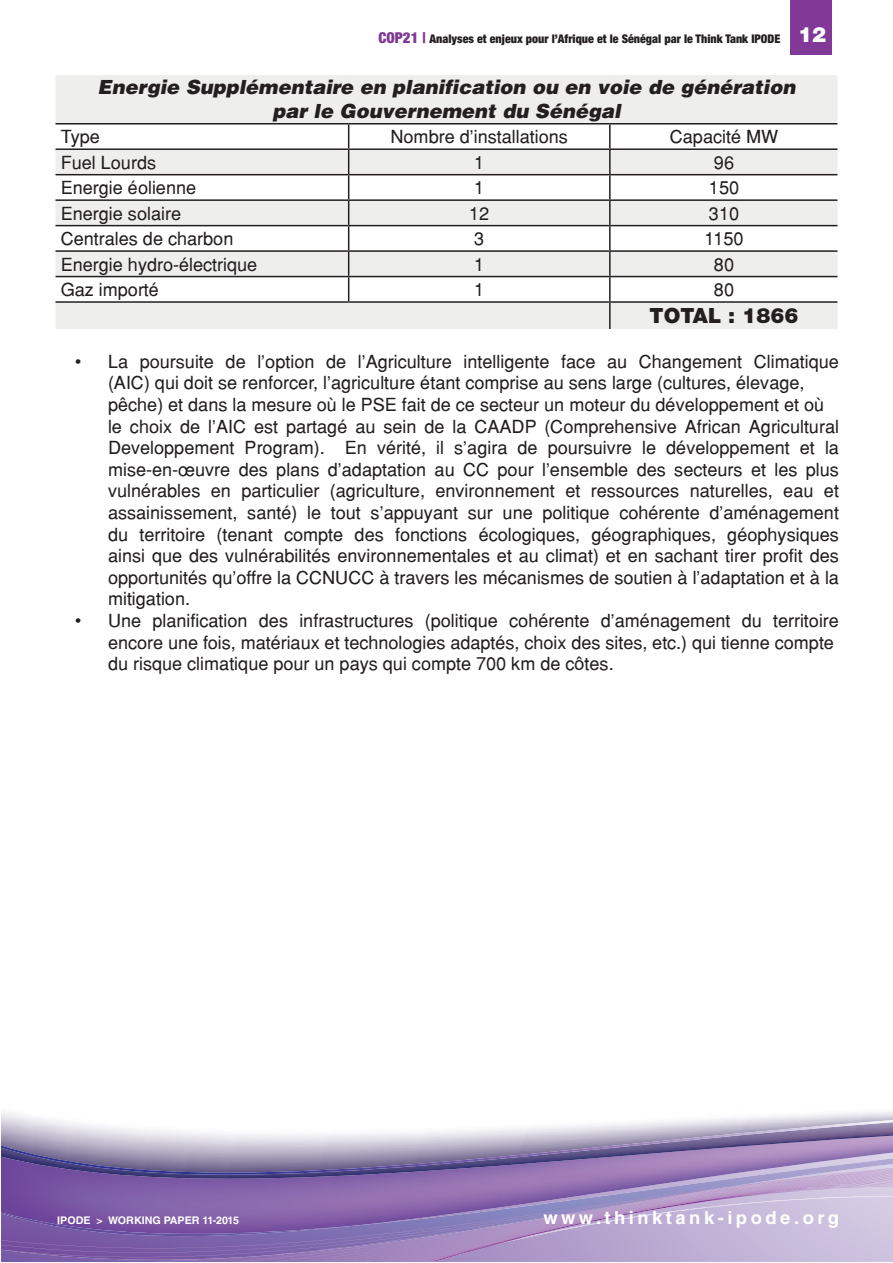
<style>
.page{position:relative;width:893px;height:1263px;background:#fff}
.page>*{position:absolute;margin:0;border:0;box-sizing:border-box;transform-origin:0 0}
.t1{font:900 21px "Helvetica Neue";color:#231f20}
.t2{font:900 21px "Helvetica Neue";color:#fff}
.t3{font:italic 900 19.5px/23.4px "Helvetica";color:#231f20;text-align:center}
.t4{font:18px/21.6px "Helvetica";color:#231f20}
.t5{font:700 18px "Helvetica LT Std";letter-spacing:.19em;color:#fff}
.t6{font:900 condensed 12px "Helvetica Neue LT";color:#231f20}
.t7{font:700 10.5px "Helvetica LT Std";color:#fff}
.s1{font-size:15px;color:#813896}
</style>
<div class="page">
<svg style="left:1px;top:1111px;width:892px;height:19px"></svg>
<img style="left:1px;top:1130px;width:892px;height:130px">
<svg style="left:0;top:1159px;width:893px;height:98px;fill:#7755a2"></svg>
<svg style="left:152px;top:1160px;width:741px;height:101px"></svg>
<svg style="left:276px;top:1162px;width:617px;height:99px"></svg>
<svg style="left:303px;top:1164px;width:590px;height:97px"></svg>
<svg style="left:323px;top:1165px;width:570px;height:96px"></svg>
<svg style="left:0;top:1254px;width:113px;height:7px"></svg>
<svg style="left:393px;top:1171px;width:500px;height:90px"></svg>
<div style="left:790px;top:0;width:41px;height:54px;background:#813896"></div>
<svg style="left:56px;top:75px;width:781px;height:254px;fill:#eeeeed"></svg>
<hr style="left:56px;top:123px;width:293px;height:1px;background:#231f20">
<hr style="left:349px;top:123px;width:261px;height:1px;background:#231f20">
<hr style="left:610px;top:123px;width:227px;height:1px;background:#231f20">
<hr style="left:609px;top:124px;width:2px;height:24px;background:#231f20">
<hr style="left:56px;top:148px;width:293px;height:2px;background:#231f20">
<hr style="left:349px;top:148px;width:261px;height:2px;background:#231f20">
<hr style="left:610px;top:148px;width:227px;height:2px;background:#231f20">
<hr style="left:609px;top:150px;width:2px;height:24px;background:#231f20">
<hr style="left:56px;top:174px;width:293px;height:1px;background:#231f20">
<hr style="left:349px;top:174px;width:261px;height:1px;background:#231f20">
<hr style="left:610px;top:174px;width:227px;height:1px;background:#231f20">
<hr style="left:609px;top:175px;width:2px;height:24px;background:#231f20">
<hr style="left:56px;top:199px;width:293px;height:2px;background:#231f20">
<hr style="left:349px;top:199px;width:261px;height:2px;background:#231f20">
<hr style="left:610px;top:199px;width:227px;height:2px;background:#231f20">
<hr style="left:609px;top:201px;width:2px;height:24px;background:#231f20">
<hr style="left:56px;top:225px;width:293px;height:1px;background:#231f20">
<hr style="left:349px;top:225px;width:261px;height:1px;background:#231f20">
<hr style="left:610px;top:225px;width:227px;height:1px;background:#231f20">
<hr style="left:609px;top:226px;width:2px;height:24px;background:#231f20">
<hr style="left:56px;top:250px;width:293px;height:2px;background:#231f20">
<hr style="left:349px;top:250px;width:261px;height:2px;background:#231f20">
<hr style="left:610px;top:250px;width:227px;height:2px;background:#231f20">
<hr style="left:609px;top:252px;width:2px;height:24px;background:#231f20">
<hr style="left:56px;top:276px;width:293px;height:1px;background:#231f20">
<hr style="left:349px;top:276px;width:261px;height:1px;background:#231f20">
<svg style="left:348px;top:124px;width:1px;height:177px"></svg>
<hr style="left:610px;top:276px;width:227px;height:1px;background:#231f20">
<hr style="left:609px;top:277px;width:2px;height:24px;background:#231f20">
<hr style="left:56px;top:301px;width:293px;height:2px;background:#231f20">
<hr style="left:349px;top:301px;width:261px;height:2px;background:#231f20">
<hr style="left:610px;top:301px;width:227px;height:2px;background:#231f20">
<hr style="left:609px;top:303px;width:2px;height:26px;background:#231f20">
<p class="t6" style="left:378px;top:32px;width:404px"><span class="s1">COP21 |</span> Analyses et enjeux pour l’Afrique et le Sénégal par le Think Tank IPODE</p>
<p class="t2" style="left:798px;top:22px;width:30px">12</p>
<p class="t3" style="left:98px;top:75px;width:699px">Energie Supplémentaire en planification ou en voie de génération par le Gouvernement du Sénégal</p>
<p class="t4" style="left:61px;top:126px;width:41px">Type</p>
<p class="t4" style="left:391px;top:126px;width:179px">Nombre d’installations</p>
<p class="t4" style="left:670px;top:126px;width:110px">Capacité MW</p>
<p class="t4" style="left:61px;top:151px;width:97px">Fuel Lourds</p>
<p class="t4" style="left:474px;top:151px;width:12px">1</p>
<p class="t4" style="left:714px;top:151px;width:22px">96</p>
<p class="t4" style="left:61px;top:177px;width:137px">Energie éolienne</p>
<p class="t4" style="left:474px;top:177px;width:12px">1</p>
<p class="t4" style="left:709px;top:177px;width:32px">150</p>
<p class="t4" style="left:61px;top:202px;width:122px">Energie solaire</p>
<p class="t4" style="left:469px;top:202px;width:22px">12</p>
<p class="t4" style="left:709px;top:202px;width:32px">310</p>
<p class="t4" style="left:61px;top:228px;width:174px">Centrales de charbon</p>
<p class="t4" style="left:474px;top:228px;width:12px">3</p>
<p class="t4" style="left:704px;top:228px;width:40px">1150</p>
<p class="t4" style="left:61px;top:253px;width:198px">Energie hydro-électrique</p>
<p class="t4" style="left:474px;top:253px;width:12px">1</p>
<p class="t4" style="left:714px;top:253px;width:22px">80</p>
<p class="t4" style="left:61px;top:279px;width:100px">Gaz importé</p>
<p class="t4" style="left:474px;top:279px;width:12px">1</p>
<p class="t4" style="left:714px;top:279px;width:22px">80</p>
<p class="t1" style="left:650px;top:303px;width:150px">TOTAL : 1866</p>
<p class="t4" style="left:108px;top:350px;width:732px;text-indent:-33px">• La poursuite de l’option de l’Agriculture intelligente face au Changement Climatique (AIC) qui doit se renforcer, l’agriculture étant comprise au sens large (cultures, élevage, pêche) et dans la mesure où le PSE fait de ce secteur un moteur du développement et où le choix de l’AIC est partagé au sein de la CAADP (Comprehensive African Agricultural Developpement Program). En vérité, il s’agira de poursuivre le développement et la mise-en-œuvre des plans d’adaptation au CC pour l’ensemble des secteurs et les plus vulnérables en particulier (agriculture, environnement et ressources naturelles, eau et assainissement, santé) le tout s’appuyant sur une politique cohérente d’aménagement du territoire (tenant compte des fonctions écologiques, géographiques, géophysiques ainsi que des vulnérabilités environnementales et au climat) et en sachant tirer profit des opportunités qu’offre la CCNUCC à travers les mécanismes de soutien à l’adaptation et à la mitigation.</p>
<p class="t4" style="left:108px;top:609px;width:732px;text-indent:-33px">• Une planification des infrastructures (politique cohérente d’aménagement du territoire encore une fois, matériaux et technologies adaptés, choix des sites, etc.) qui tienne compte du risque climatique pour un pays qui compte 700 km de côtes.</p>
<p class="t7" style="left:57px;top:1213px;width:183px">IPODE &gt; WORKING PAPER 11-2015</p>
<p class="t5" style="left:543px;top:1206px;width:297px">www.thinktank-ipode.org</p>
</div>
